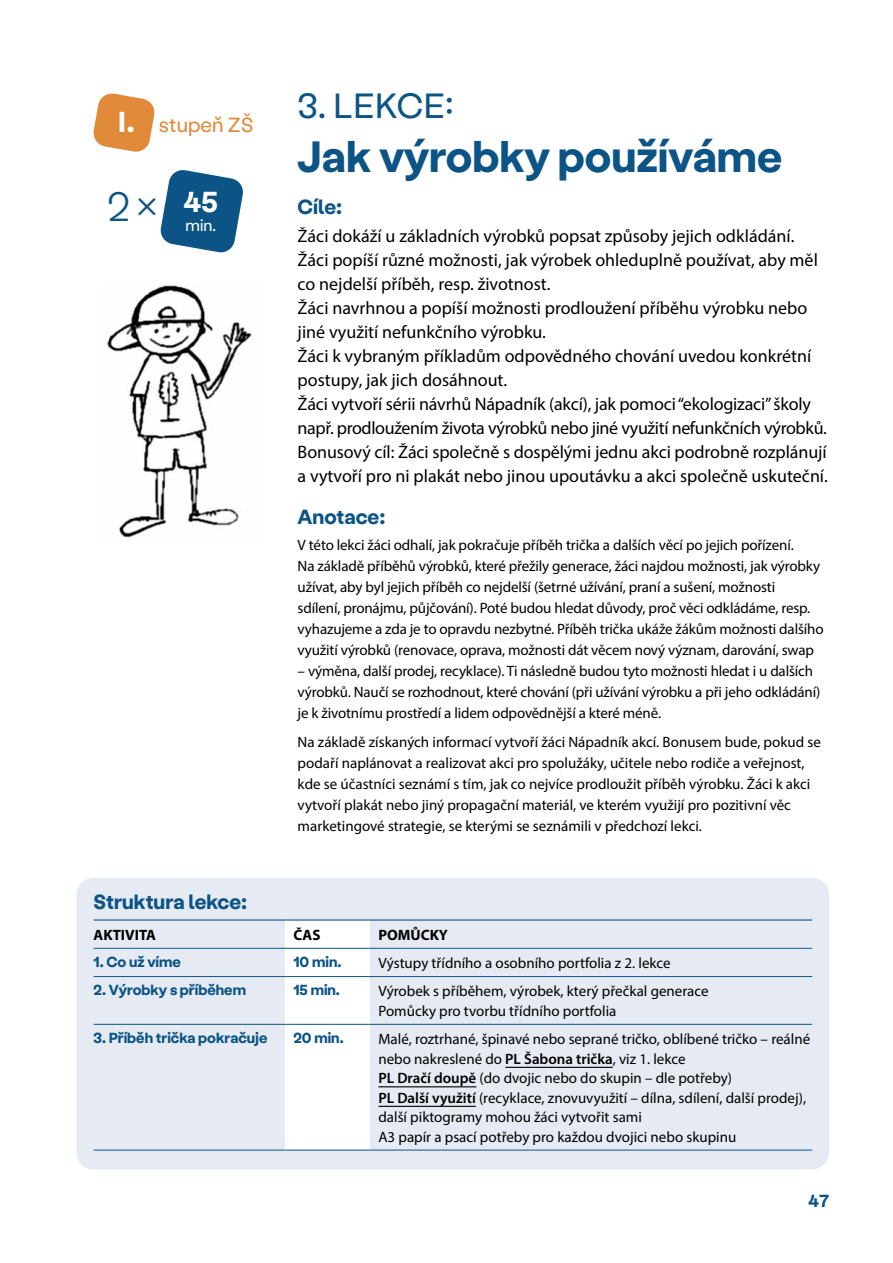
<style>
.page{position:relative;width:893px;height:1263px;background:#fff}
.page>*{position:absolute;margin:0;border:0;box-sizing:border-box;transform-origin:0 0}
.t1{font:700 45px "Stabil Grotesk";color:#0b5485}
.t2{font:300 42px "Stabil Grotesk";color:#0b5485}
.t3{font:36px "Stabil Grotesk";color:#0b5485}
.t4{font:700 29.7px "Stabil Grotesk";color:#fff}
.t5{font:700 21px "Stabil Grotesk";color:#0b5485}
.t6{font:21px "Stabil Grotesk";color:#e18a3a}
.t7{font:18px/24px "Myriad Pro";color:#000}
.t8{font:700 18px "Stabil Grotesk";color:#0b5485}
.t9{font:16.5px "Stabil Grotesk";color:#fff}
.t10{font:15px/21px "Myriad Pro";letter-spacing:-.005em;color:#000}
.t11{font:700 15px "Stabil Grotesk";color:#0b5485}
.t12{font:700 15px "Myriad Pro";color:#000}
.s1{font-weight:700;font-size:29.7px;color:#fff}
.s2{font-weight:600}
</style>
<div class="page">
<div style="left:77px;top:878px;width:752px;height:291px;background:#e6eaf3;border-radius:17px"></div>
<div style="left:285px;top:920px;width:85px;height:230px;background:#fff"></div>
<hr style="left:94px;top:976px;width:191px;height:1px;background:#0b5485">
<hr style="left:370px;top:976px;width:442px;height:1px;background:#0b5485">
<hr style="left:94px;top:1024px;width:191px;height:1px;background:#0b5485">
<hr style="left:370px;top:1024px;width:442px;height:1px;background:#0b5485">
<hr style="left:94px;top:1150px;width:191px;height:1px;background:#0b5485">
<hr style="left:285px;top:1150px;width:85px;height:1px;background:#0b5485">
<hr style="left:370px;top:1150px;width:442px;height:1px;background:#0b5485">
<hr style="left:285px;top:976px;width:85px;height:1px;background:#0b5485">
<hr style="left:285px;top:1024px;width:85px;height:1px;background:#0b5485">
<hr style="left:94px;top:919px;width:191px;height:1px;background:#0b5485">
<hr style="left:285px;top:919px;width:85px;height:1px;background:#0b5485">
<hr style="left:370px;top:919px;width:442px;height:1px;background:#0b5485">
<hr style="left:94px;top:948px;width:191px;height:1px;background:#0b5485">
<hr style="left:370px;top:948px;width:442px;height:1px;background:#0b5485">
<hr style="left:285px;top:948px;width:85px;height:1px;background:#0b5485">
<hr style="left:505px;top:1067px;width:108px;height:1px;background:#000">
<hr style="left:378px;top:1086px;width:98px;height:1px;background:#000">
<hr style="left:378px;top:1106px;width:98px;height:1px;background:#000">
<svg style="left:160px;top:170px;width:83px;height:83px"></svg>
<svg style="left:93px;top:93px;width:62px;height:59px"></svg>
<img style="left:107px;top:285px;width:145px;height:253px">
<h3 class="t6" style="left:118px;top:109px;width:137px"><span class="s1">I.</span> stupeň ZŠ</h3>
<h2 class="t2" style="left:107px;top:176px;width:53px">2 ×</h2>
<h3 class="t4" style="left:184px;top:179px;width:36px">45</h3>
<p class="t9" style="left:186px;top:213px;width:32px">min.</p>
<h3 class="t3" style="left:298px;top:79px;width:158px">3. LEKCE:</h3>
<h1 class="t1" style="left:298px;top:122px;width:486px">Jak výrobky používáme</h1>
<h3 class="t5" style="left:298px;top:190px;width:46px">Cíle:</h3>
<p class="t7" style="left:298px;top:224px;width:532px">Žáci dokáží u základních výrobků popsat způsoby jejich odkládání.<br>Žáci popíší různé možnosti, jak výrobek ohleduplně používat, aby měl co nejdelší příběh, resp. životnost.<br>Žáci navrhnou a popíší možnosti prodloužení příběhu výrobku nebo jiné využití nefunkčního výrobku.<br>Žáci k vybraným příkladům odpovědného chování uvedou konkrétní postupy, jak jich dosáhnout.<br>Žáci vytvoří sérii návrhů Nápadník (akcí), jak pomoci “ekologizaci” školy např. prodloužením života výrobků nebo jiné využití nefunkčních výrobků.<br>Bonusový cíl: Žáci společně s dospělými jednu akci podrobně rozplánují a vytvoří pro ni plakát nebo jinou upoutávku a akci společně uskuteční.</p>
<h3 class="t5" style="left:298px;top:501px;width:89px">Anotace:</h3>
<p class="t10" style="left:298px;top:534px;width:527px">V této lekci žáci odhalí, jak pokračuje příběh trička a dalších věcí po jejich pořízení.<br>Na základě příběhů výrobků, které přežily generace, žáci najdou možnosti, jak výrobky užívat, aby byl jejich příběh co nejdelší (šetrné užívání, praní a sušení, možnosti<br>sdílení, pronájmu, půjčování). Poté budou hledat důvody, proč věci odkládáme, resp. vyhazujeme a zda je to opravdu nezbytné. Příběh trička ukáže žákům možnosti dalšího využití výrobků (renovace, oprava, možnosti dát věcem nový význam, darování, swap</p>
<p class="t10" style="left:298px;top:660px;width:524px">– výměna, další prodej, recyklace). Ti následně budou tyto možnosti hledat i u dalších výrobků. Naučí se rozhodnout, které chování (při užívání výrobku a při jeho odkládání) je k životnímu prostředí a lidem odpovědnější a které méně.</p>
<p class="t10" style="left:298px;top:731px;width:525px">Na základě získaných informací vytvoří žáci Nápadník akcí. Bonusem bude, pokud se podaří naplánovat a realizovat akci pro spolužáky, učitele nebo rodiče a veřejnost, kde se účastníci seznámí s tím, jak co nejvíce prodloužit příběh výrobku. Žáci k akci vytvoří plakát nebo jiný propagační materiál, ve kterém využijí pro pozitivní věc marketingové strategie, se kterými se seznámili v předchozí lekci.</p>
<h3 class="t5" style="left:94px;top:886px;width:155px">Struktura lekce:</h3>
<p class="t12" style="left:94px;top:925px;width:64px">AKTIVITA</p>
<p class="t12" style="left:293px;top:925px;width:29px">ČAS</p>
<p class="t12" style="left:378px;top:925px;width:71px">POMŮCKY</p>
<p class="t11" style="left:94px;top:950px;width:89px">1. Co už víme</p>
<p class="t11" style="left:293px;top:950px;width:50px">10 min.</p>
<p class="t10" style="left:378px;top:952px;width:294px">Výstupy třídního a osobního portfolia z 2. lekce</p>
<p class="t11" style="left:94px;top:979px;width:154px">2. Výrobky s příběhem</p>
<p class="t11" style="left:293px;top:979px;width:48px">15 min.</p>
<p class="t10" style="left:378px;top:981px;width:332px;line-height:19.5px">Výrobek s příběhem, výrobek, který přečkal generace<br>Pomůcky pro tvorbu třídního portfolia</p>
<p class="t11" style="left:94px;top:1026px;width:175px">3. Příběh trička pokračuje</p>
<p class="t11" style="left:293px;top:1026px;width:52px">20 min.</p>
<p class="t10" style="left:378px;top:1029px;width:433px;line-height:19.5px">Malé, roztrhané, špinavé nebo seprané tričko, oblíbené tričko – reálné nebo nakreslené do <span class="s2">PL Šabona trička</span>, viz 1. lekce<br><span class="s2">PL Dračí doupě</span> (do dvojic nebo do skupin – dle potřeby)<br><span class="s2">PL Další využití</span> (recyklace, znovuvyužití – dílna, sdílení, další prodej), další piktogramy mohou žáci vytvořit sami<br>A3 papír a psací potřeby pro každou dvojici nebo skupinu</p>
<p class="t8" style="left:809px;top:1187px;width:22px">47</p>
</div>
